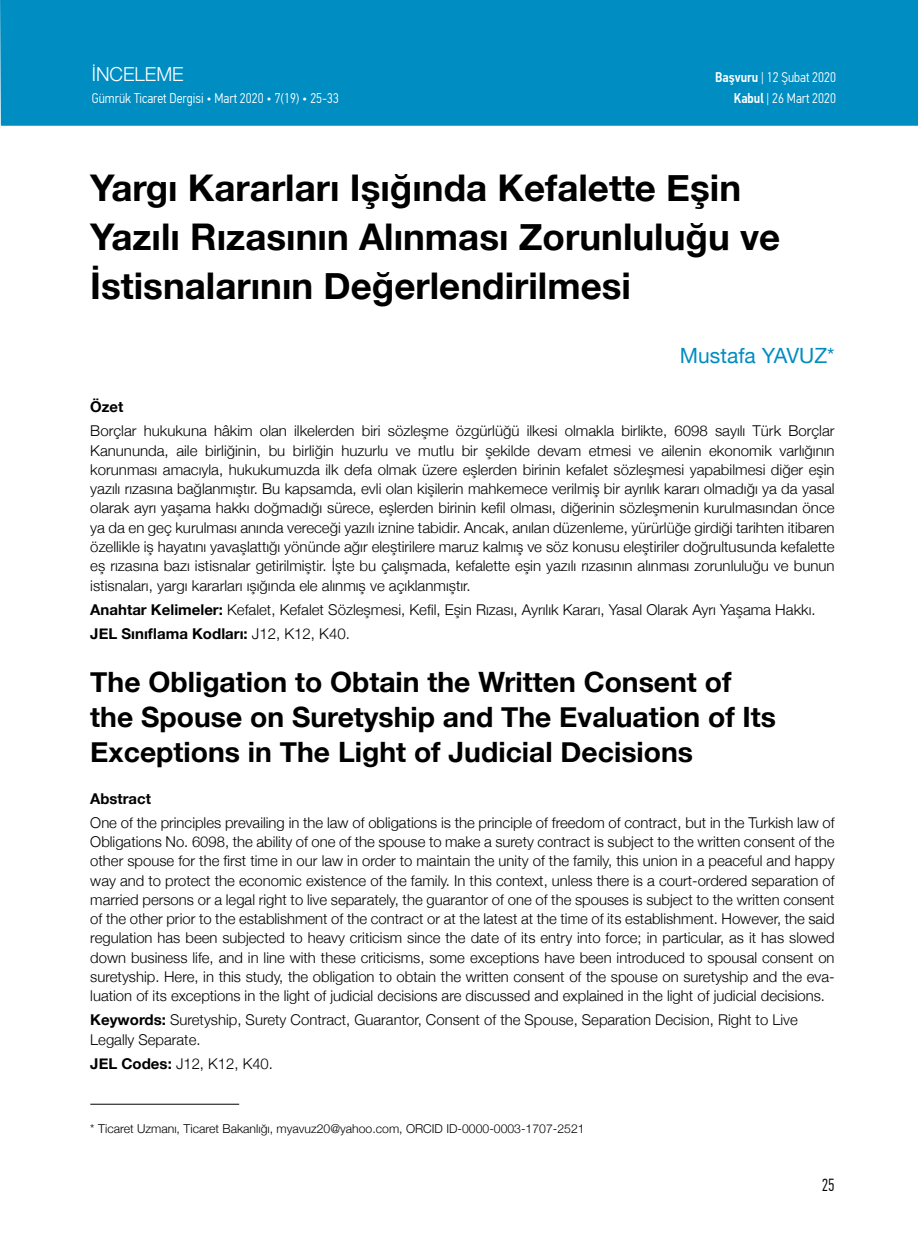
<style>
.page{position:relative;width:918px;height:1241px;background:#fff}
.page>*{position:absolute;margin:0;border:0;box-sizing:border-box;transform-origin:0 0}
.t1{font:700 36.75px/49px "Helvetica Neue";color:#000}
.t2{font:700 28px/35px "Helvetica Neue";color:#000}
.t3{font:21px "Helvetica Neue";color:#008dc2}
.t4{font:300 19.25px "Helvetica Neue";color:#fff}
.t5{font:300 17.5px "PF Din Text Comp Pro";color:#000}
.t6{font:300 14.88px/19.2px "Helvetica Neue";color:#000;text-align:justify}
.t7{font:700 14.88px "Helvetica Neue";color:#000}
.t8{font:300 14px/21px "PF Din Text Cond Pro";color:#fff;text-align:right}
.t9{font:300 12.25px "Helvetica Neue";color:#000}
.s1{font-weight:500}
.s2{font-weight:700}
</style>
<div class="page">
<div style="left:0;top:0;width:918px;height:126px;background:#008dc2"></div>
<hr style="left:90px;top:1103px;width:149px;height:1px;background:#000">
<p class="t4" style="left:92px;top:58px;width:93px">İNCELEME</p>
<p class="t8" style="left:92px;top:88px;width:249px">Gümrük Ticaret Dergisi • Mart 2020 • 7(19) • 25-33</p>
<p class="t8" style="left:715px;top:67px;width:122px"><span class="s1">Başvuru</span> | 12 Şubat 2020<br><span class="s1">Kabul</span> | 26 Mart 2020</p>
<h1 class="t1" style="left:90px;top:164px;width:691px">Yargı Kararları Işığında Kefalette Eşin<br>Yazılı Rızasının Alınması Zorunluluğu ve<br>İstisnalarının Değerlendirilmesi</h1>
<h3 class="t3" style="left:680px;top:340px;width:156px">Mustafa YAVUZ*</h3>
<p class="t7" style="left:90px;top:395px;width:35px">Özet</p>
<p class="t6" style="left:90px;top:420px;width:746px">Borçlar hukukuna hâkim olan ilkelerden biri sözleşme özgürlüğü ilkesi olmakla birlikte, 6098 sayılı Türk Borçlar Kanununda, aile birliğinin, bu birliğin huzurlu ve mutlu bir şekilde devam etmesi ve ailenin ekonomik varlığının korunması amacıyla, hukukumuzda ilk defa olmak üzere eşlerden birinin kefalet sözleşmesi yapabilmesi diğer eşin yazılı rızasına bağlanmıştır. Bu kapsamda, evli olan kişilerin mahkemece verilmiş bir ayrılık kararı olmadığı ya da yasal olarak ayrı yaşama hakkı doğmadığı sürece, eşlerden birinin kefil olması, diğerinin sözleşmenin kurulmasından önce ya da en geç kurulması anında vereceği yazılı iznine tabidir. Ancak, anılan düzenleme, yürürlüğe girdiği tarihten itibaren özellikle iş hayatını yavaşlattığı yönünde ağır eleştirilere maruz kalmış ve söz konusu eleştiriler doğrultusunda kefalette eş rızasına bazı istisnalar getirilmiştir. İşte bu çalışmada, kefalette eşin yazılı rızasının alınması zorunluluğu ve bunun istisnaları, yargı kararları ışığında ele alınmış ve açıklanmıştır.</p>
<p class="t6" style="left:90px;top:596px;width:727px;line-height:24.2px"><span class="s2">Anahtar Kelimeler:</span> Kefalet, Kefalet Sözleşmesi, Kefil, Eşin Rızası, Ayrılık Kararı, Yasal Olarak Ayrı Yaşama Hakkı.<br><span class="s2">JEL Sınıflama Kodları:</span> J12, K12, K40.</p>
<h2 class="t2" style="left:90px;top:665px;width:687px">The Obligation to Obtain the Written Consent of the Spouse on Suretyship and The Evaluation of Its<br>Exceptions in The Light of Judicial Decisions</h2>
<p class="t7" style="left:90px;top:786px;width:62px">Abstract</p>
<p class="t6" style="left:90px;top:811px;width:746px">One of the principles prevailing in the law of obligations is the principle of freedom of contract, but in the Turkish law of Obligations No. 6098, the ability of one of the spouse to make a surety contract is subject to the written consent of the other spouse for the first time in our law in order to maintain the unity of the family, this union in a peaceful and happy way and to protect the economic existence of the family. In this context, unless there is a court-ordered separation of married persons or a legal right to live separately, the guarantor of one of the spouses is subject to the written consent of the other prior to the establishment of the contract or at the latest at the time of its establishment. However, the said regulation has been subjected to heavy criticism since the date of its entry into force; in particular, as it has slowed down business life, and in line with these criticisms, some exceptions have been introduced to spousal consent on suretyship. Here, in this study, the obligation to obtain the written consent of the spouse on suretyship and the eva&shy;luation of its exceptions in the light of judicial decisions are discussed and explained in the light of judicial decisions.</p>
<p class="t6" style="left:90px;top:1009px;width:709px"><span class="s2">Keywords:</span> Suretyship, Surety Contract, Guarantor, Consent of the Spouse, Separation Decision, Right to Live<br>Legally Separate.</p>
<p class="t6" style="left:90px;top:1052px;width:184px"><span class="s2">JEL Codes:</span> J12, K12, K40.</p>
<p class="t9" style="left:90px;top:1118px;width:496px">* Ticaret Uzmanı, Ticaret Bakanlığı, myavuz20@yahoo.com, ORCID ID-0000-0003-1707-2521</p>
<p class="t5" style="left:822px;top:1174px;width:14px">25</p>
</div>
